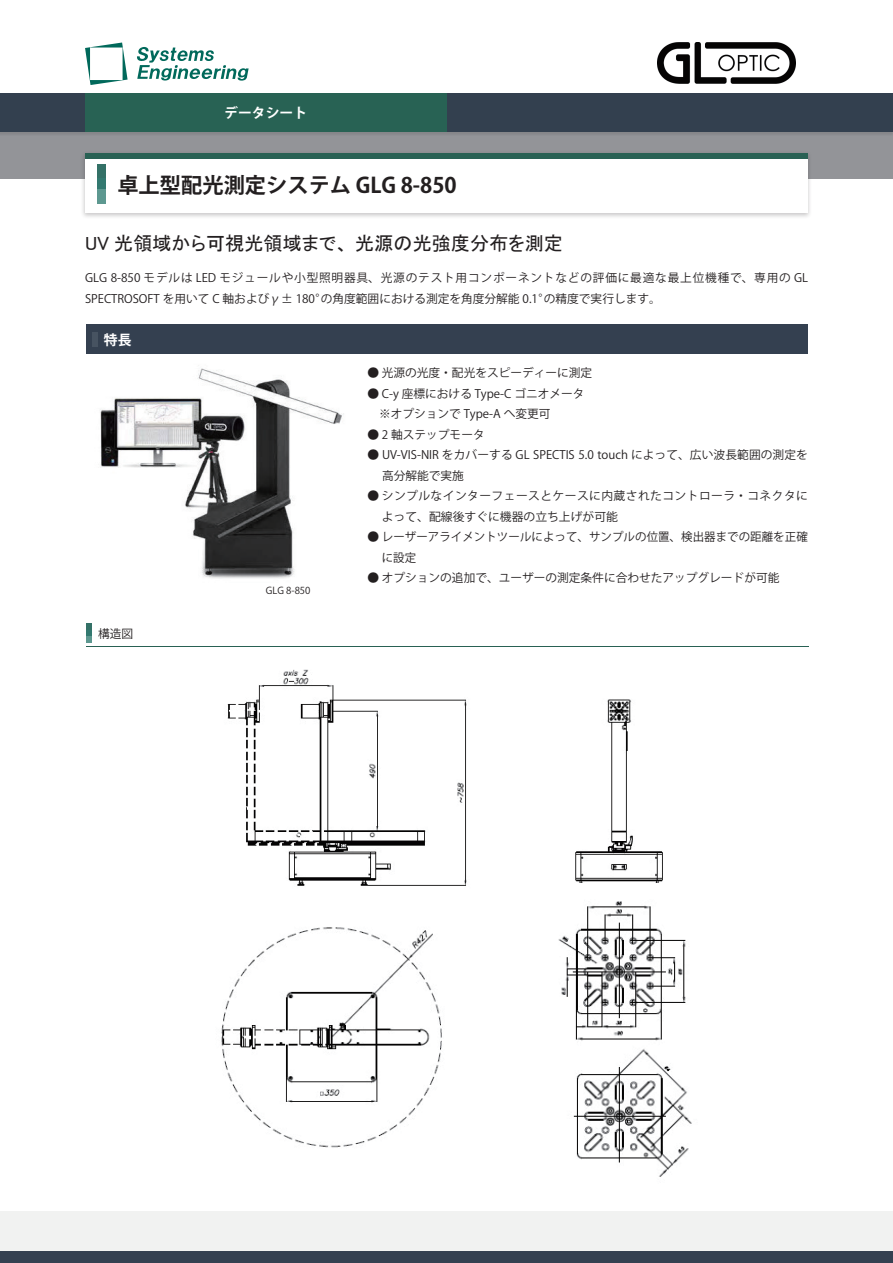
<style>
.page{position:relative;width:893px;height:1263px;background:#fff}
.page>*{position:absolute;margin:0;border:0;box-sizing:border-box;transform-origin:0 0}
.t1{font:700 21.3px "Koz Go Pr 6 N";color:#231f20}
.t2{font:19.2px "MS P Gothic";color:#231f20}
.t3{font:700 13.8px "Koz Go Pr 6 N";color:#fff}
.t4{font:11.7px/20.4px "Koz Go Pr 6 N";color:#231f20}
.t5{font:11.7px/20.4px "Koz Go Pr 6 N";letter-spacing:.035em;color:#231f20}
.t6{font:9.6px "Koz Go Pr 6 N";color:#231f20}
</style>
<div class="page">
<img style="left:100px;top:368px;width:244px;height:211px">
<div style="left:0;top:132px;width:893px;height:47px;background:#939498"></div>
<svg style="left:85px;top:43px;width:43px;height:42px"></svg>
<svg style="left:137px;top:47px;width:112px;height:34px"></svg>
<div style="left:0;top:94px;width:893px;height:42px;background:#87878b"></div>
<div style="left:0;top:94px;width:893px;height:38px;background:#33404f"></div>
<div style="left:85px;top:94px;width:361px;height:38px;background:#286254"></div>
<div style="left:80px;top:150px;width:733px;height:69px;background:#231f20;opacity:.25"></div>
<div style="left:85px;top:153px;width:723px;height:60px;background:#fff"></div>
<div style="left:85px;top:153px;width:723px;height:5px;background:#296154"></div>
<div style="left:97px;top:164px;width:8px;height:14px;background:#347167"></div>
<div style="left:97px;top:178px;width:8px;height:12px;background:#337970"></div>
<div style="left:97px;top:190px;width:8px;height:14px;background:#5d9890"></div>
<div style="left:86px;top:324px;width:722px;height:30px;background:#344050"></div>
<div style="left:92px;top:332px;width:6px;height:15px;background:#475361"></div>
<div style="left:0;top:1212px;width:893px;height:51px;background:#f1f2f1"></div>
<div style="left:0;top:1251px;width:893px;height:12px;background:#344050"></div>
<img style="left:657px;top:43px;width:138px;height:41px">
<hr style="left:86px;top:646px;width:722px;height:1px;background:#296154">
<svg style="left:86px;top:623px;width:5px;height:20px"></svg>
<img style="left:221px;top:927px;width:221px;height:221px">
<img style="left:227px;top:669px;width:240px;height:217px">
<img style="left:575px;top:699px;width:88px;height:184px">
<img style="left:558px;top:901px;width:134px;height:276px">
<p class="t3" style="left:224px;top:105px;width:84px">データシート</p>
<h1 class="t1" style="left:117px;top:174px;width:341px">卓上型配光測定システム GLG 8-850</h1>
<h2 class="t2" style="left:85px;top:234px;width:479px">UV 光領域から可視光領域まで、光源の光強度分布を測定</h2>
<p class="t4" style="left:85px;top:268px;width:724px">GLG 8-850 モデルは LED モジュールや小型照明器具、光源のテスト用コンポーネントなどの評価に最適な最上位機種で、専用の GL<br>SPECTROSOFT を用いて C 軸およびγ± 180°の角度範囲における測定を角度分解能 0.1°の精度で実行します。</p>
<p class="t3" style="left:104px;top:332px;width:29px">特長</p>
<p class="t4" style="left:98px;top:624px;width:37px">構造図</p>
<p class="t6" style="left:266px;top:585px;width:46px">GLG 8-850</p>
<p class="t4" style="left:367px;top:363px;width:226px">● 光源の光度・配光をスピーディーに測定</p>
<p class="t4" style="left:367px;top:384px;width:219px">● C-y 座標における Type-C ゴニオメータ　※オプションで Type-A へ変更可</p>
<p class="t4" style="left:367px;top:424px;width:119px">● 2 軸ステップモータ</p>
<p class="t4" style="left:382px;top:445px;width:427px;text-indent:-15px">● UV-VIS-NIR をカバーする GL SPECTIS 5.0 touch によって、広い波長範囲の測定を高分解能で実施</p>
<p class="t5" style="left:382px;top:486px;width:428px;text-indent:-14px">● シンプルなインターフェースとケースに内蔵されたコントローラ・コネクタによって、配線後すぐに機器の立ち上げが可能</p>
<p class="t4" style="left:382px;top:527px;width:427px;text-indent:-14px">● レーザーアライメントツールによって、サンプルの位置、検出器までの距離を正確に設定</p>
<p class="t4" style="left:367px;top:568px;width:413px">● オプションの追加で、ユーザーの測定条件に合わせたアップグレードが可能</p>
</div>
